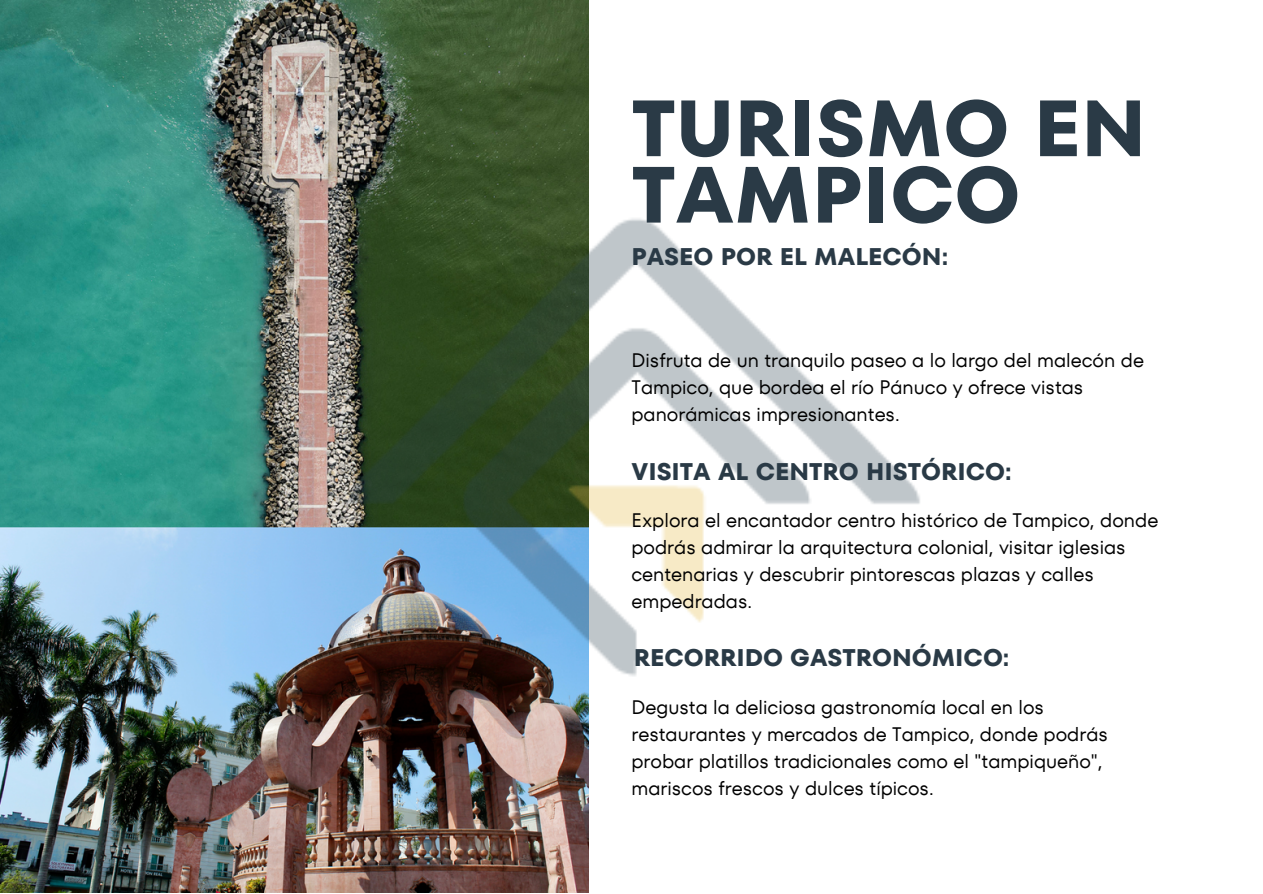
<style>
.page{position:relative;width:1263px;height:894px;background:#fff}
.page>*{position:absolute;margin:0;border:0;box-sizing:border-box;transform-origin:0 0}
.t1{font:700 79.5px/66.3px "TT Fors";color:#2a3a46}
.t2{font:700 24px "TT Fors";color:#2a3a46}
.t3{font:19.5px/27px "TT Fors";color:#000}
</style>
<div class="page">
<img style="left:0;top:0;width:588px;height:892px">
<img style="left:166px;top:84px;width:754px;height:725px">
<h1 class="t1" style="left:631px;top:95px;width:516px">TURISMO EN<br>TAMPICO</h1>
<h1 class="t2" style="left:631px;top:240px;width:318px">PASEO POR EL MALECÓN:</h1>
<h1 class="t3" style="left:631px;top:347px;width:514px">Disfruta de un tranquilo paseo a lo largo del malecón de<br>Tampico, que bordea el río Pánuco y ofrece vistas panorámicas impresionantes.</h1>
<p class="t2" style="left:631px;top:454px;width:382px">VISITA AL CENTRO HISTÓRICO:</p>
<h1 class="t3" style="left:631px;top:506px;width:528px">Explora el encantador centro histórico de Tampico, donde podrás admirar la arquitectura colonial, visitar iglesias centenarias y descubrir pintorescas plazas y calles empedradas.</h1>
<p class="t2" style="left:634px;top:641px;width:377px">RECORRIDO GASTRONÓMICO:</p>
<p class="t3" style="left:631px;top:693px;width:478px">Degusta la deliciosa gastronomía local en los restaurantes y mercados de Tampico, donde podrás probar platillos tradicionales como el "tampiqueño", mariscos frescos y dulces típicos.</p>
</div>
